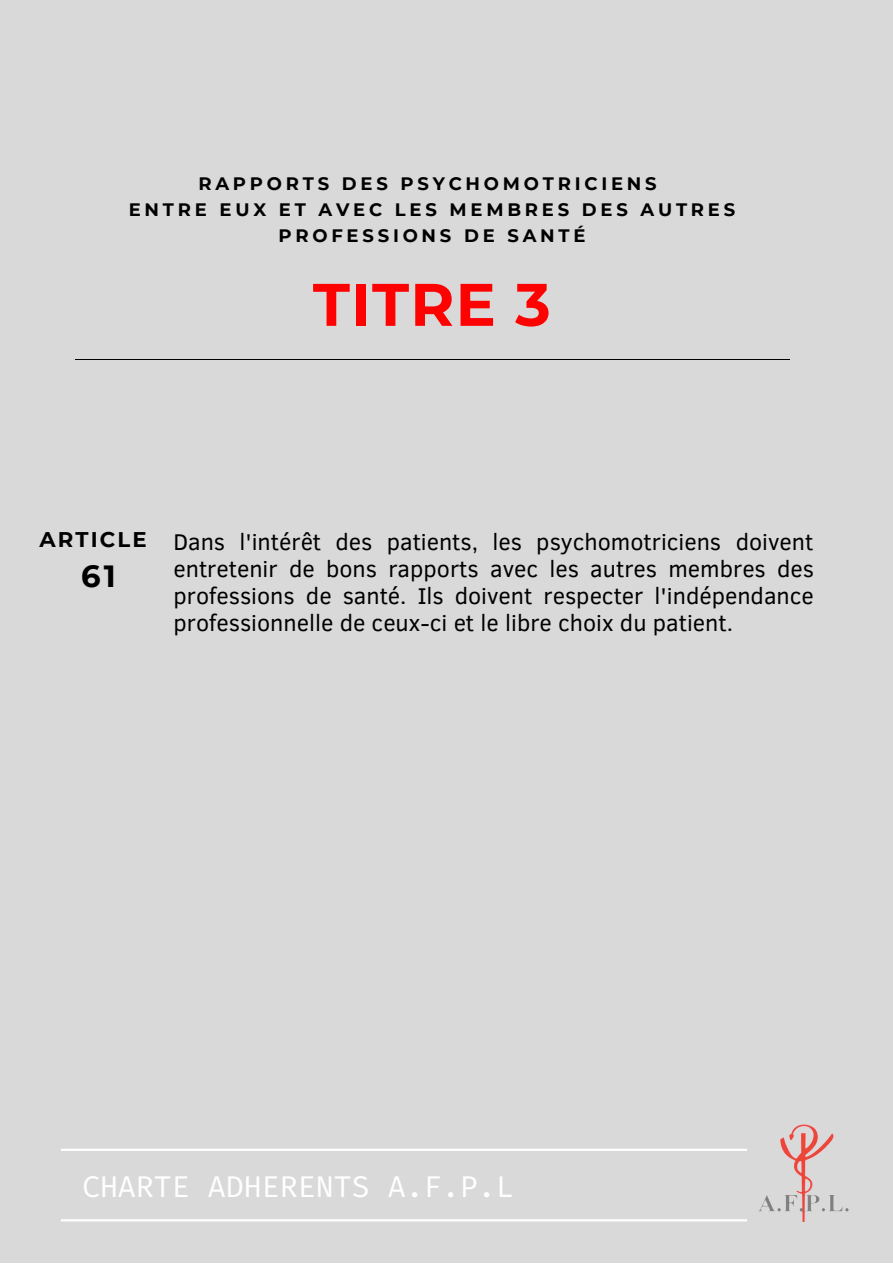
<style>
.page{position:relative;width:893px;height:1264px;background:#fff}
.page>*{position:absolute;margin:0;border:0;box-sizing:border-box;transform-origin:0 0}
.t1{font:700 60px "Montserrat";letter-spacing:.02em;color:#ff0101}
.t2{font:700 30.6px "Montserrat";color:#000}
.t3{font:30px "Fira Code";color:#fff}
.t4{font:23.25px/27px "Clear Sans";color:#000;text-align:justify}
.t5{font:700 21.15px "Montserrat";letter-spacing:.1em;color:#000}
.t6{font:700 18px/25.8px "Montserrat";letter-spacing:.21em;color:#000;text-align:center}
</style>
<div class="page">
<div style="left:0;top:0;width:892px;height:1262px;background:#d9d9d9"></div>
<hr style="left:61px;top:1148px;width:686px;height:2px;background:#fff">
<hr style="left:61px;top:1219px;width:686px;height:2px;background:#fff">
<img style="left:759px;top:1124px;width:90px;height:96px">
<hr style="left:75px;top:359px;width:714px;height:1px;background:#000">
<p class="t6" style="left:129px;top:170px;width:608px">RAPPORTS DES PSYCHOMOTRICIENS<br>ENTRE EUX ET AVEC LES MEMBRES DES AUTRES<br>PROFESSIONS DE SANTÉ</p>
<h1 class="t1" style="left:313px;top:268px;width:239px">TITRE 3</h1>
<p class="t5" style="left:39px;top:527px;width:109px">ARTICLE</p>
<h2 class="t2" style="left:81px;top:557px;width:36px">61</h2>
<p class="t4" style="left:173px;top:527px;width:642px">Dans l'intérêt des patients, les psychomotriciens doivent entretenir de bons rapports avec les autres membres des professions de santé. Ils doivent respecter l'indépendance professionnelle de ceux-ci et le libre choix du patient.</p>
<p class="t3" style="left:82px;top:1167px;width:433px">CHARTE ADHERENTS A.F.P.L</p>
</div>
